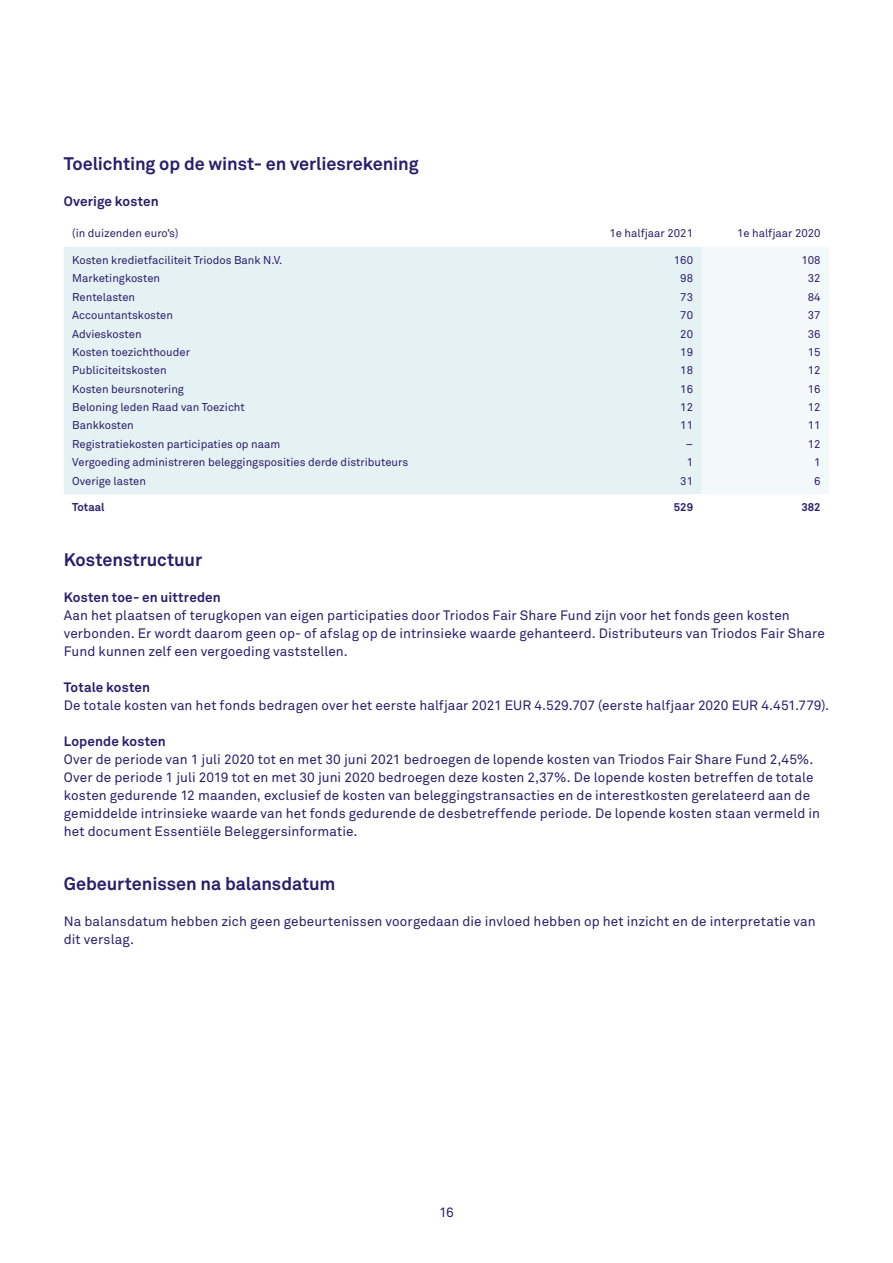
<style>
.page{position:relative;width:893px;height:1263px;background:#fff}
.page>*{position:absolute;margin:0;border:0;box-sizing:border-box;transform-origin:0 0}
.TRI_tussenkop_1{font:700 18px "Akkurat Pro";letter-spacing:-.005em;color:#291f6c}
.TRI_body{font:13.5px/18px "Akkurat Pro";letter-spacing:.005em;color:#291f6c}
.TRI_tussenkop_2{font:700 13.5px "Akkurat Pro";letter-spacing:.01em;color:#291f6c}
.TRI_tabel_Regular_7{font:11.25px "Akkurat Pro";color:#291f6c}
.TRI_tabel_Bold_7_5_1{font:700 11.25px "Akkurat Pro";color:#291f6c}
</style>
<div class="page">
<div style="left:64px;top:247px;width:638px;height:247px;background:#e6f1f4"></div>
<div style="left:702px;top:247px;width:127px;height:247px;background:#f3f8fa"></div>
<p class="TRI_tussenkop_1" style="left:64px;top:153px;width:356px">Toelichting op de winst- en verliesrekening</p>
<p class="TRI_tussenkop_2" style="left:64px;top:193px;width:97px">Overige kosten</p>
<p class="TRI_tabel_Regular_7" style="left:72px;top:227px;width:108px">(in duizenden euro’s)</p>
<p class="TRI_tabel_Regular_7" style="left:609px;top:227px;width:85px">1e halfjaar 2021</p>
<p class="TRI_tabel_Regular_7" style="left:737px;top:227px;width:85px">1e halfjaar 2020</p>
<p class="TRI_tabel_Regular_7" style="left:72px;top:254px;width:212px">Kosten kredietfaciliteit Triodos Bank N.V.</p>
<p class="TRI_tabel_Regular_7" style="left:674px;top:254px;width:21px">160</p>
<p class="TRI_tabel_Regular_7" style="left:801px;top:254px;width:21px">108</p>
<p class="TRI_tabel_Regular_7" style="left:72px;top:272px;width:89px">Marketingkosten</p>
<p class="TRI_tabel_Regular_7" style="left:680px;top:272px;width:14px">98</p>
<p class="TRI_tabel_Regular_7" style="left:808px;top:272px;width:14px">32</p>
<p class="TRI_tabel_Regular_7" style="left:72px;top:290px;width:64px">Rentelasten</p>
<p class="TRI_tabel_Regular_7" style="left:680px;top:290px;width:14px">73</p>
<p class="TRI_tabel_Regular_7" style="left:808px;top:290px;width:14px">84</p>
<p class="TRI_tabel_Regular_7" style="left:72px;top:309px;width:102px">Accountantskosten</p>
<p class="TRI_tabel_Regular_7" style="left:680px;top:309px;width:14px">70</p>
<p class="TRI_tabel_Regular_7" style="left:808px;top:309px;width:14px">37</p>
<p class="TRI_tabel_Regular_7" style="left:72px;top:327px;width:71px">Advieskosten</p>
<p class="TRI_tabel_Regular_7" style="left:680px;top:327px;width:14px">20</p>
<p class="TRI_tabel_Regular_7" style="left:808px;top:327px;width:14px">36</p>
<p class="TRI_tabel_Regular_7" style="left:72px;top:345px;width:119px">Kosten toezichthouder</p>
<p class="TRI_tabel_Regular_7" style="left:680px;top:345px;width:14px">19</p>
<p class="TRI_tabel_Regular_7" style="left:808px;top:345px;width:14px">15</p>
<p class="TRI_tabel_Regular_7" style="left:72px;top:364px;width:96px">Publiciteitskosten</p>
<p class="TRI_tabel_Regular_7" style="left:680px;top:364px;width:14px">18</p>
<p class="TRI_tabel_Regular_7" style="left:808px;top:364px;width:14px">12</p>
<p class="TRI_tabel_Regular_7" style="left:72px;top:382px;width:113px">Kosten beursnotering</p>
<p class="TRI_tabel_Regular_7" style="left:680px;top:382px;width:14px">16</p>
<p class="TRI_tabel_Regular_7" style="left:808px;top:382px;width:14px">16</p>
<p class="TRI_tabel_Regular_7" style="left:72px;top:401px;width:174px">Beloning leden Raad van Toezicht</p>
<p class="TRI_tabel_Regular_7" style="left:680px;top:401px;width:14px">12</p>
<p class="TRI_tabel_Regular_7" style="left:808px;top:401px;width:14px">12</p>
<p class="TRI_tabel_Regular_7" style="left:72px;top:419px;width:63px">Bankkosten</p>
<p class="TRI_tabel_Regular_7" style="left:680px;top:419px;width:14px">11</p>
<p class="TRI_tabel_Regular_7" style="left:808px;top:419px;width:14px">11</p>
<p class="TRI_tabel_Regular_7" style="left:72px;top:437px;width:209px">Registratiekosten participaties op naam</p>
<p class="TRI_tabel_Regular_7" style="left:686px;top:437px;width:9px">–</p>
<p class="TRI_tabel_Regular_7" style="left:808px;top:437px;width:14px">12</p>
<p class="TRI_tabel_Regular_7" style="left:72px;top:456px;width:337px">Vergoeding administreren beleggingsposities derde distributeurs</p>
<p class="TRI_tabel_Regular_7" style="left:687px;top:456px;width:8px">1</p>
<p class="TRI_tabel_Regular_7" style="left:814px;top:456px;width:8px">1</p>
<p class="TRI_tabel_Regular_7" style="left:72px;top:474px;width:75px">Overige lasten</p>
<p class="TRI_tabel_Regular_7" style="left:680px;top:474px;width:14px">31</p>
<p class="TRI_tabel_Regular_7" style="left:814px;top:474px;width:8px">6</p>
<p class="TRI_tabel_Bold_7_5_1" style="left:72px;top:500px;width:34px">Totaal</p>
<p class="TRI_tabel_Bold_7_5_1" style="left:674px;top:500px;width:21px">529</p>
<p class="TRI_tabel_Bold_7_5_1" style="left:801px;top:500px;width:21px">382</p>
<p class="TRI_tussenkop_1" style="left:64px;top:549px;width:140px">Kostenstructuur</p>
<p class="TRI_tussenkop_2" style="left:64px;top:589px;width:159px">Kosten toe- en uittreden</p>
<p class="TRI_body" style="left:64px;top:606px;width:762px">Aan het plaatsen of terugkopen van eigen participaties door Triodos Fair Share Fund zijn voor het fonds geen kosten verbonden. Er wordt daarom geen op- of afslag op de intrinsieke waarde gehanteerd. Distributeurs van Triodos Fair Share<br>Fund kunnen zelf een vergoeding vaststellen.</p>
<p class="TRI_tussenkop_2" style="left:64px;top:679px;width:88px">Totale kosten</p>
<p class="TRI_body" style="left:64px;top:696px;width:767px">De totale kosten van het fonds bedragen over het eerste halfjaar 2021 EUR 4.529.707 (eerste halfjaar 2020 EUR 4.451.779).</p>
<p class="TRI_tussenkop_2" style="left:64px;top:733px;width:104px">Lopende kosten</p>
<p class="TRI_body" style="left:64px;top:750px;width:758px">Over de periode van 1 juli 2020 tot en met 30 juni 2021 bedroegen de lopende kosten van Triodos Fair Share Fund 2,45%.<br>Over de periode 1 juli 2019 tot en met 30 juni 2020 bedroegen deze kosten 2,37%. De lopende kosten betreffen de totale kosten gedurende 12 maanden, exclusief de kosten van beleggingstransacties en de interestkosten gerelateerd aan de gemiddelde intrinsieke waarde van het fonds gedurende de desbetreffende periode. De lopende kosten staan vermeld in het document Essentiële Beleggersinformatie.</p>
<p class="TRI_tussenkop_1" style="left:64px;top:873px;width:273px">Gebeurtenissen na balansdatum</p>
<p class="TRI_body" style="left:64px;top:912px;width:753px">Na balansdatum hebben zich geen gebeurtenissen voorgedaan die invloed hebben op het inzicht en de interpretatie van dit verslag.</p>
<p class="TRI_body" style="left:439px;top:1203px;width:16px">16</p>
</div>
